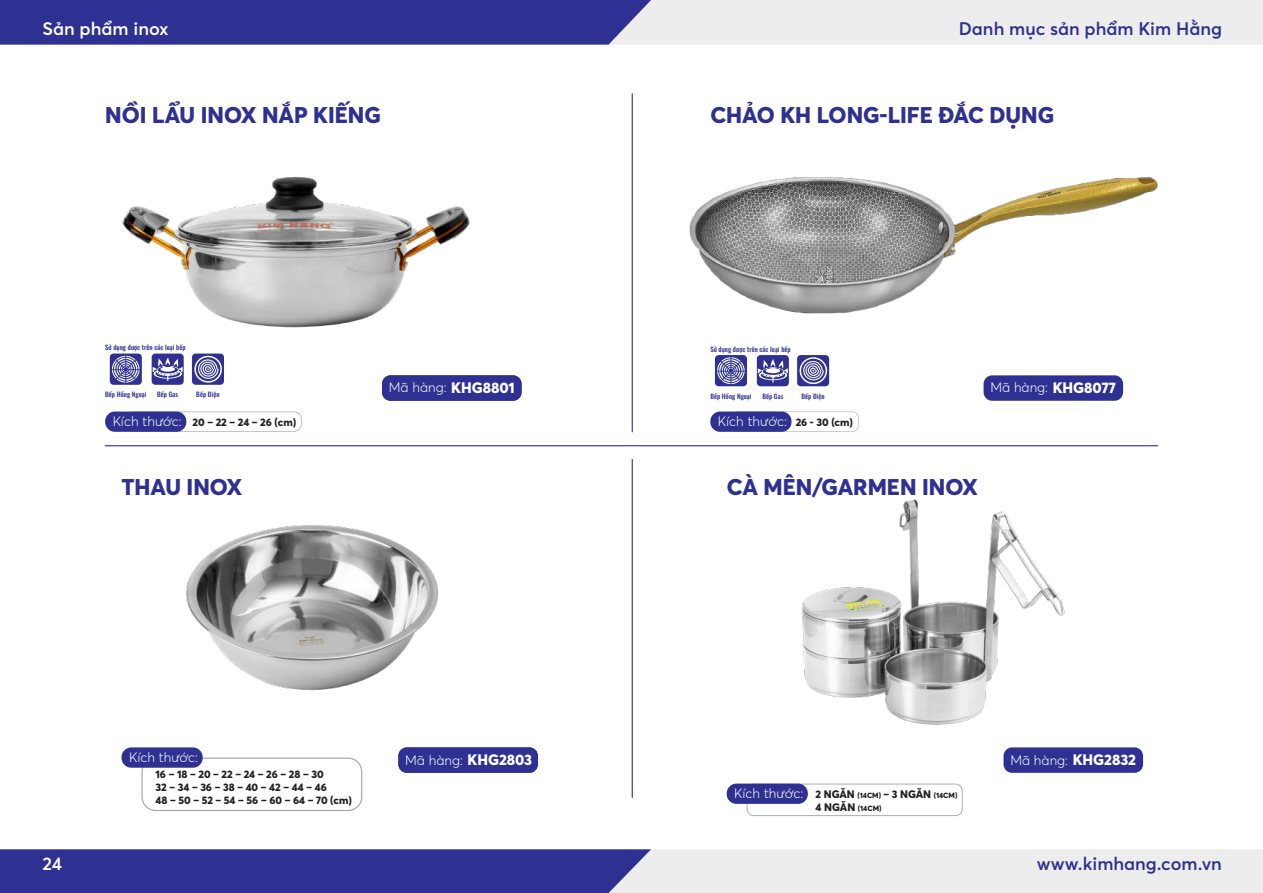
<style>
.page{position:relative;width:1263px;height:893px;background:#fff}
.page>*{position:absolute;margin:0;border:0;box-sizing:border-box;transform-origin:0 0}
.t1{font:800 22.5px "Averta";color:#2e3191}
.t2{font:600 18px "Averta";color:#2e3191}
.t3{font:600 18px "Averta";color:#fff}
.t4{font:800 15px "Averta";color:#fff}
.t5{font:300 13.5px "Averta";color:#fff}
.t6{font:800 10.8px/12.9px "Averta";color:#231f20}
.t7{font:800 7.5px/12.9px "Averta";color:#231f20}
.t8{font:500 6.6px "Oswald";letter-spacing:.01em;color:#2e3191}
.s1{font-weight:800;font-size:15px}
.s2{font-weight:300;font-size:13.5px;color:#fff}
.s3{font-weight:800;font-size:10.8px;color:#231f20}
.s4{font-size:10.8px}
</style>
<div class="page">
<img style="left:689px;top:177px;width:469px;height:136px">
<img style="left:105px;top:176px;width:365px;height:256px">
<svg style="left:784px;top:411px;width:75px;height:21px"></svg>
<div style="left:710px;top:411px;width:81px;height:21px;background:#2e3191;border-radius:10px"></div>
<div style="left:983px;top:375px;width:140px;height:26px;background:#2e3191;border-radius:9px"></div>
<img style="left:801px;top:499px;width:264px;height:226px">
<img style="left:121px;top:446px;width:383px;height:353px">
<div style="left:398px;top:747px;width:140px;height:26px;background:#2e3191;border-radius:9px"></div>
<div style="left:1003px;top:747px;width:140px;height:26px;background:#2e3191;border-radius:9px"></div>
<svg style="left:141px;top:757px;width:221px;height:54px"></svg>
<div style="left:121px;top:747px;width:82px;height:21px;background:#2e3191;border-radius:10px"></div>
<svg style="left:747px;top:784px;width:216px;height:32px"></svg>
<div style="left:727px;top:784px;width:81px;height:20px;background:#2e3191;border-radius:10px"></div>
<hr style="left:632px;top:94px;width:1px;height:338px;background:#2e3191">
<hr style="left:105px;top:445px;width:1053px;height:1px;background:#2e3191">
<div style="left:382px;top:375px;width:139px;height:26px;background:#2e3191;border-radius:9px"></div>
<svg style="left:0;top:0;width:1263px;height:45px;background:#8e90bf"></svg>
<svg style="left:0;top:849px;width:1263px;height:44px;background:#8e8fbf"></svg>
<svg style="left:179px;top:411px;width:123px;height:21px"></svg>
<div style="left:105px;top:411px;width:81px;height:21px;background:#2e3191;border-radius:10px"></div>
<svg style="left:110px;top:354px;width:32px;height:31px"></svg>
<svg style="left:192px;top:354px;width:32px;height:31px"></svg>
<svg style="left:152px;top:354px;width:32px;height:31px"></svg>
<hr style="left:632px;top:459px;width:1px;height:338px;background:#2e3191">
<svg style="left:715px;top:355px;width:32px;height:31px"></svg>
<svg style="left:797px;top:355px;width:32px;height:31px"></svg>
<svg style="left:757px;top:355px;width:32px;height:31px"></svg>
<h2 class="t3" style="left:43px;top:17px;width:128px">Sản phẩm inox</h2>
<h2 class="t2" style="left:959px;top:17px;width:265px">Danh mục sản phẩm Kim Hằng</h2>
<h1 class="t1" style="left:105px;top:101px;width:277px">NỒI LẨU INOX NẮP KIẾNG</h1>
<h1 class="t1" style="left:710px;top:101px;width:345px">CHẢO KH LONG-LIFE ĐẮC DỤNG</h1>
<p class="t8" style="left:105px;top:344px;width:82px">Sử dụng được trên các loại bếp</p>
<p class="t8" style="left:105px;top:391px;width:43px">Bếp Hồng Ngoại</p>
<p class="t8" style="left:157px;top:391px;width:22px">Bếp Gas</p>
<p class="t8" style="left:196px;top:391px;width:25px">Bếp Điện</p>
<h3 class="t4" style="left:451px;top:378px;width:65px">KHG8801</h3>
<p class="t5" style="left:389px;top:379px;width:59px">Mã hàng:</p>
<h3 class="t4" style="left:483px;top:378px;width:34px">0376</h3>
<p class="t8" style="left:710px;top:346px;width:82px">Sử dụng được trên các loại bếp</p>
<p class="t8" style="left:710px;top:392px;width:43px">Bếp Hồng Ngoại</p>
<p class="t8" style="left:762px;top:392px;width:22px">Bếp Gas</p>
<p class="t8" style="left:801px;top:392px;width:25px">Bếp Điện</p>
<p class="t5" style="left:990px;top:379px;width:127px">Mã hàng: <span class="s1">KHG8077</span></p>
<p class="t6" style="left:113px;top:416px;width:185px"><span class="s2">Kích thước:</span> 20 – 22 – 24 – 26 (cm)</p>
<p class="t5" style="left:718px;top:413px;width:136px">Kích thước: <span class="s3">26 - 30 (cm)</span></p>
<h1 class="t1" style="left:121px;top:473px;width:122px">THAU INOX</h1>
<h1 class="t1" style="left:727px;top:473px;width:253px">CÀ MÊN/GARMEN INOX</h1>
<p class="t5" style="left:129px;top:749px;width:71px">Kích thước:</p>
<h3 class="t4" style="left:467px;top:750px;width:66px">KHG2803</h3>
<p class="t5" style="left:405px;top:751px;width:59px">Mã hàng:</p>
<h3 class="t4" style="left:499px;top:750px;width:34px">0376</h3>
<p class="t5" style="left:1010px;top:751px;width:127px">Mã hàng: <span class="s1">KHG2832</span></p>
<p class="t6" style="left:156px;top:767px;width:198px">16 – 18 – 20 – 22 – 24 – 26 – 28 – 30<br>32 – 34 – 36 – 38 – 40 – 42 – 44 – 46<br>48 – 50 – 52 – 54 – 56 – 60 – 64 – 70 (cm)</p>
<p class="t5" style="left:734px;top:785px;width:71px">Kích thước:</p>
<p class="t7" style="left:816px;top:789px;width:143px"><span class="s4">2 NGĂN</span> (14CM) <span class="s4">– 3 NGĂN</span> (14CM)<br><span class="s4">4 NGĂN</span> (14CM)</p>
<h2 class="t3" style="left:43px;top:852px;width:21px">24</h2>
<h2 class="t2" style="left:1037px;top:852px;width:186px">www.kimhang.com.vn</h2>
</div>
